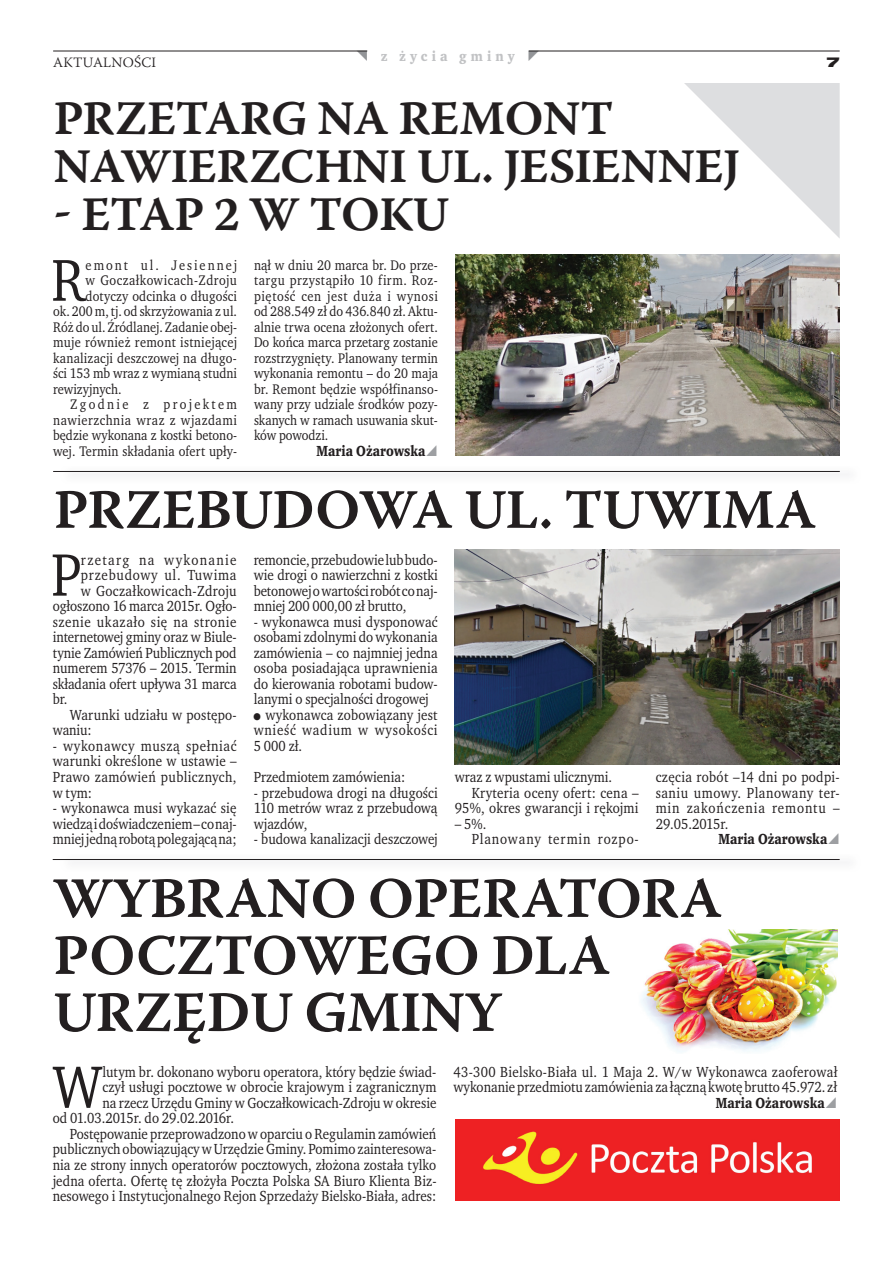
<style>
.page{position:relative;width:893px;height:1263px;background:#fff}
.page>*{position:absolute;margin:0;border:0;box-sizing:border-box;transform-origin:0 0}
.t1{font:61.2px "Wro Text";color:#231f20;scale:.93 1}
.t2{font:60.45px "Wro Text";color:#231f20;scale:.93 1}
.t3{font:57px/57px "Warnock Pro Semibold Capt";letter-spacing:-.015em;color:#231f20}
.t4{font:55.5px "Warnock Pro Semibold Capt";letter-spacing:-.015em;color:#231f20}
.t5{font:48px/48px "Warnock Pro Semibold Capt";letter-spacing:-.02em;color:#231f20}
.t6{font:15px/15.6px "Wro Text";color:#231f20;text-align:justify;scale:.93 1}
.t7{font:700 15px "Wro Text";color:#231f20;scale:.93 1}
.t8{font:15px "Wro Text";letter-spacing:.04em;color:#231f20;scale:.93 1}
.t9{font:15px/15.6px "Wro Text";letter-spacing:.06em;color:#231f20;scale:.93 1}
.t10{font:15px "Wro Text";letter-spacing:.02em;color:#231f20;scale:.93 1}
.t11{font:15px "Wro Text";letter-spacing:.025em;color:#231f20;scale:.93 1}
.t12{font:15px "Wro Text";letter-spacing:.05em;color:#231f20;scale:.93 1}
.t13{font:15px "Wro Text";letter-spacing:.095em;color:#231f20;scale:.93 1}
.t14{font:14.25px/15.5px "Wro Text";letter-spacing:.01em;color:#231f20;text-align:justify;scale:.93 1}
.t15{font:14.25px "Wro Text";letter-spacing:.04em;color:#231f20;scale:.93 1}
.t16{font:14.25px "Wro Text";letter-spacing:.035em;color:#231f20;scale:.93 1}
.t17{font:14.25px "Wro Text";letter-spacing:.15em;color:#231f20;scale:.93 1}
.t18{font:14.25px "Wro Text";letter-spacing:.18em;color:#231f20;scale:.93 1}
.t19{font:300 14.25px "Warnock Pro";letter-spacing:.015em;color:#231f20}
.t20{font:700 14.25px "Wro Text";letter-spacing:.29em;color:#c1c2c4}
.t21{font:900 expanded 14.25px "Nimbus San TCE";color:#231f20}
</style>
<div class="page">
<hr style="left:53px;top:51px;width:314px;height:1px;background:#231f20">
<hr style="left:529px;top:51px;width:311px;height:1px;background:#231f20">
<img style="left:455px;top:254px;width:385px;height:202px">
<svg style="left:684px;top:83px;width:156px;height:155px"></svg>
<hr style="left:53px;top:471px;width:787px;height:1px;background:#231f20">
<img style="left:455px;top:549px;width:385px;height:215px">
<img style="left:641px;top:930px;width:196px;height:122px">
<img style="left:455px;top:1119px;width:385px;height:82px">
<hr style="left:53px;top:859px;width:787px;height:1px;background:#231f20">
<p class="t19" style="left:53px;top:53px;width:104px">AKTUALNOŚCI</p>
<p class="t20" style="left:381px;top:47px;width:135px">z życia gminy</p>
<p class="t21" style="left:826px;top:54px;width:15px">7</p>
<h3 class="t5" style="left:53px;top:94px;width:688px">PRZETARG NA REMONT<br>NAWIERZCHNI UL. JESIENNEJ</h3>
<h3 class="t5" style="left:53px;top:190px;width:397px">- ETAP 2 W TOKU</h3>
<h2 class="t2" style="left:51px;top:242px;width:38px">R</h2>
<p class="t17" style="left:86px;top:256px;width:164px">emont ul. Jesiennej</p>
<p class="t16" style="left:86px;top:271px;width:164px">w Goczałkowicach-Zdroju</p>
<p class="t14" style="left:86px;top:288px;width:164px">dotyczy odcinka o długości</p>
<p class="t14" style="left:53px;top:304px;width:199px">ok. 200 m, tj. od skrzyżowania z ul.</p>
<p class="t14" style="left:53px;top:319px;width:199px">Róż do ul. Źródlanej. Zadanie obej-</p>
<p class="t14" style="left:53px;top:335px;width:199px">muje również remont istniejącej</p>
<p class="t14" style="left:53px;top:350px;width:199px">kanalizacji deszczowej na długo-</p>
<p class="t14" style="left:53px;top:366px;width:199px">ści 153 mb wraz z wymianą studni</p>
<p class="t14" style="left:53px;top:381px;width:75px">rewizyjnych.</p>
<p class="t18" style="left:70px;top:396px;width:181px">Zgodnie z projektem</p>
<p class="t15" style="left:53px;top:411px;width:199px">nawierzchnia wraz z wjazdami</p>
<p class="t14" style="left:53px;top:428px;width:199px">będzie wykonana z kostki betono-</p>
<p class="t14" style="left:53px;top:443px;width:199px">wej. Termin składania ofert upły-</p>
<p class="t14" style="left:254px;top:257px;width:199px">nął w dniu 20 marca br. Do prze&shy;targu przystąpiło 10 firm. Roz&shy;piętość cen jest duża i wynosi od 288.549 zł do 436.840 zł. Aktu&shy;alnie trwa ocena złożonych ofert.<br>Do końca marca przetarg zostanie rozstrzygnięty. Planowany termin wykonania remontu – do 20 maja br. Remont będzie współfinanso&shy;wany przy udziale środków pozy&shy;skanych w ramach usuwania skut&shy;ków powodzi.</p>
<p class="t7" style="left:317px;top:441px;width:119px">Maria Ożarowska</p>
<h3 class="t4" style="left:53px;top:476px;width:764px">PRZEBUDOWA UL. TUWIMA</h3>
<h1 class="t1" style="left:51px;top:536px;width:34px">P</h1>
<p class="t13" style="left:81px;top:550px;width:169px">rzetarg na wykonanie</p>
<p class="t6" style="left:254px;top:552px;width:199px">remoncie, przebudowie lub budo&shy;wie drogi o nawierzchni z kostki betonowej o wartości robót co naj&shy;mniej 200 000,00 zł brutto,</p>
<p class="t6" style="left:254px;top:614px;width:199px">- wykonawca musi dysponować osobami zdolnymi do wykonania zamówienia – co najmniej jedna osoba posiadająca uprawnienia do kierowania robotami budow&shy;lanymi o specjalności drogowej</p>
<p class="t6" style="left:254px;top:707px;width:199px">• wykonawca zobowiązany jest wnieść wadium w wysokości 5 000 zł.</p>
<p class="t6" style="left:254px;top:769px;width:164px">Przedmiotem zamówienia:</p>
<p class="t6" style="left:254px;top:785px;width:199px">- przebudowa drogi na długości 110 metrów wraz z przebudową wjazdów,</p>
<p class="t6" style="left:254px;top:831px;width:199px">- budowa kanalizacji deszczowej</p>
<p class="t12" style="left:81px;top:566px;width:169px">przebudowy ul. Tuwima</p>
<p class="t11" style="left:81px;top:581px;width:169px">w Goczałkowicach-Zdroju</p>
<p class="t6" style="left:53px;top:598px;width:199px">ogłoszono 16 marca 2015r. Ogło-</p>
<p class="t8" style="left:53px;top:612px;width:199px">szenie ukazało się na stronie</p>
<p class="t6" style="left:53px;top:629px;width:199px">internetowej gminy oraz w Biule-</p>
<p class="t6" style="left:53px;top:645px;width:199px">tynie Zamówień Publicznych pod</p>
<p class="t6" style="left:53px;top:660px;width:199px">numerem 57376 – 2015. Termin</p>
<p class="t6" style="left:53px;top:676px;width:199px">składania ofert upływa 31 marca</p>
<p class="t6" style="left:53px;top:691px;width:17px">br.</p>
<p class="t6" style="left:70px;top:707px;width:181px">Warunki udziału w postępo-</p>
<p class="t6" style="left:53px;top:722px;width:44px">waniu:</p>
<p class="t6" style="left:53px;top:738px;width:199px">- wykonawcy muszą spełniać warunki określone w ustawie – Prawo zamówień publicznych, w tym:</p>
<p class="t6" style="left:53px;top:800px;width:199px">- wykonawca musi wykazać się wiedzą i doświadczeniem – co naj&shy;mniej jedną robotą polegającą na;</p>
<p class="t6" style="left:455px;top:769px;width:171px">wraz z wpustami ulicznymi.</p>
<p class="t10" style="left:472px;top:783px;width:181px">Kryteria oceny ofert: cena –</p>
<p class="t6" style="left:455px;top:800px;width:199px">95%, okres gwarancji i rękojmi</p>
<p class="t9" style="left:472px;top:816px;width:181px;text-indent:-17px">– 5%.<br>Planowany termin rozpo-</p>
<p class="t6" style="left:656px;top:769px;width:199px">częcia robót –14 dni po podpi&shy;saniu umowy. Planowany ter&shy;min zakończenia remontu – 29.05.2015r.</p>
<p class="t7" style="left:718px;top:830px;width:119px">Maria Ożarowska</p>
<h3 class="t3" style="left:53px;top:869px;width:671px">WYBRANO OPERATORA<br>POCZTOWEGO DLA<br>URZĘDU GMINY</h3>
<h1 class="t1" style="left:53px;top:1049px;width:55px">W</h1>
<p class="t6" style="left:102px;top:1064px;width:361px">lutym br. dokonano wyboru operatora, który będzie świad-</p>
<p class="t6" style="left:102px;top:1079px;width:361px">czył usługi pocztowe w obrocie krajowym i zagranicznym</p>
<p class="t6" style="left:102px;top:1095px;width:361px">na rzecz Urzędu Gminy w Goczałkowicach-Zdroju w okresie</p>
<p class="t6" style="left:53px;top:1110px;width:197px">od 01.03.2015r. do 29.02.2016r.</p>
<p class="t6" style="left:70px;top:1126px;width:396px">Postępowanie przeprowadzono w oparciu o Regulamin zamówień</p>
<p class="t6" style="left:53px;top:1141px;width:414px">publicznych obowiązujący w Urzędzie Gminy. Pomimo zainteresowa-</p>
<p class="t6" style="left:53px;top:1157px;width:414px">nia ze strony innych operatorów pocztowych, złożona została tylko</p>
<p class="t6" style="left:53px;top:1172px;width:414px">jedna oferta. Ofertę tę złożyła Poczta Polska SA Biuro Klienta Biz-</p>
<p class="t6" style="left:53px;top:1188px;width:414px">nesowego i Instytucjonalnego Rejon Sprzedaży Bielsko-Biała, adres:</p>
<p class="t6" style="left:453px;top:1064px;width:414px">43-300 Bielsko-Biała ul. 1 Maja 2. W/w Wykonawca zaoferował wykonanie przedmiotu zamówienia za łączną kwotę brutto 45.972. zł</p>
<p class="t7" style="left:716px;top:1093px;width:119px">Maria Ożarowska</p>
</div>
